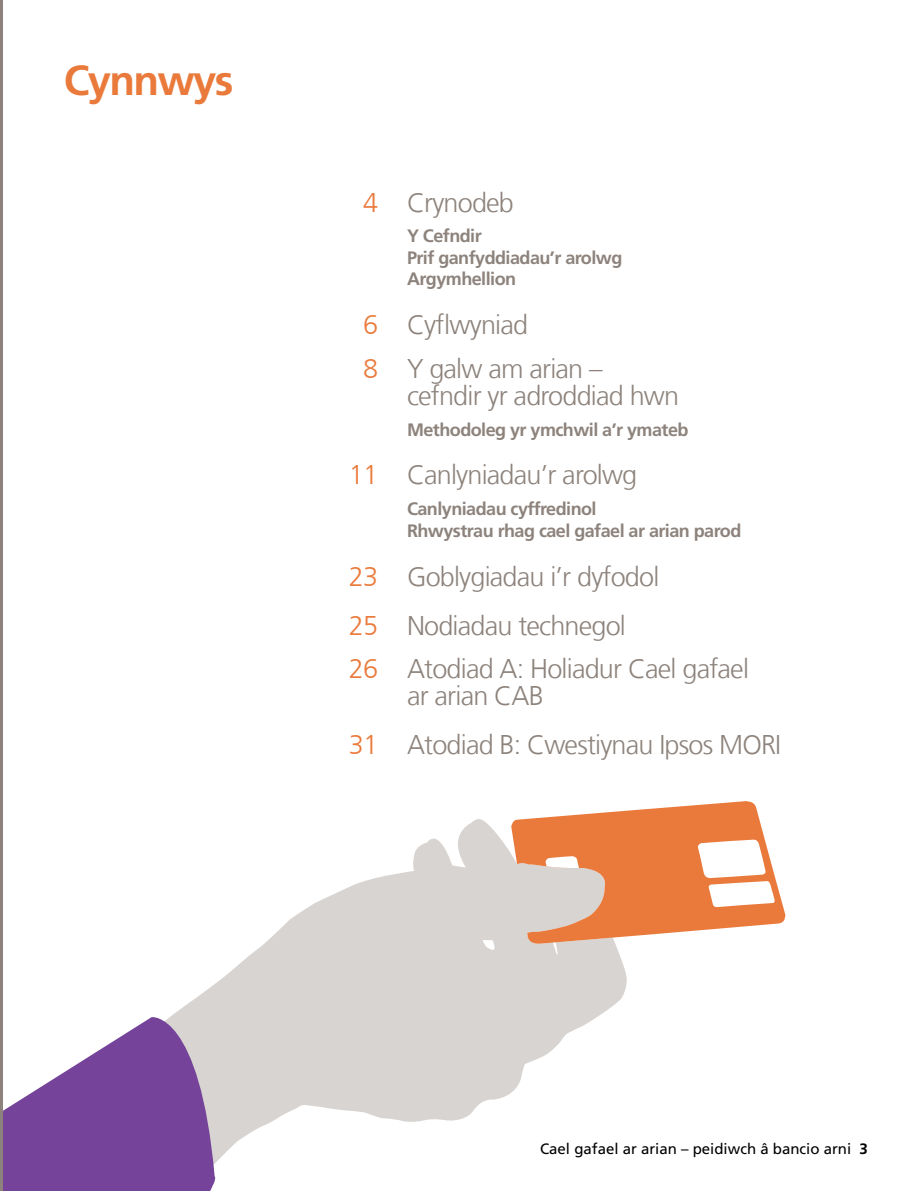
<style>
.page{position:relative;width:919px;height:1191px;background:#fff}
.page>*{position:absolute;margin:0;border:0;box-sizing:border-box;transform-origin:0 0}
.t1{font:700 42px "Frutiger LT Com";letter-spacing:-.04em;color:#ea7a3b}
.t2{font:300 27px/43.5px "Frutiger LT Com";letter-spacing:-.03em;color:#8d837c}
.t3{font:700 18px/21.6px "Frutiger LT Com";letter-spacing:-.03em;color:#8d837c}
.t4{font:15px "Frutiger LT Com";color:#000}
.s1{color:#ea7a3b}
.s2{font-weight:700}
</style>
<div class="page">
<svg style="left:179px;top:819px;width:448px;height:341px;fill:#d7d4d1"></svg>
<svg style="left:2px;top:1010px;width:216px;height:181px"></svg>
<svg style="left:511px;top:801px;width:275px;height:144px"></svg>
<hr style="left:0;top:0;width:2px;height:1191px;background:#8d837c">
<h1 class="t1" style="left:64px;top:56px;width:171px">Cynnwys</h1>
<p class="t2" style="left:363px;top:181px;width:152px"><span class="s1">4</span> Crynodeb</p>
<p class="t3" style="left:407px;top:225px;width:217px">Y Cefndir<br>Prif ganfyddiadau’r arolwg<br>Argymhellion</p>
<p class="t2" style="left:363px;top:303px;width:241px"><span class="s1">6</span> Cyflwyniad<br><span class="s1">8</span> Y galw am arian –</p>
<p class="t2" style="left:407px;top:374px;width:273px">cefndir yr adroddiad hwn</p>
<p class="t3" style="left:407px;top:418px;width:283px">Methodoleg yr ymchwil a’r ymateb</p>
<p class="t2" style="left:349px;top:453px;width:290px"><span class="s1">11</span> Canlyniadau’r arolwg</p>
<p class="t3" style="left:407px;top:498px;width:336px">Canlyniadau cyffredinol<br>Rhwystrau rhag cael gafael ar arian parod</p>
<p class="t2" style="left:349px;top:552px;width:312px;line-height:48.9px"><span class="s1">23</span> Goblygiadau i’r dyfodol<br><span class="s1">25</span> Nodiadau technegol</p>
<p class="t2" style="left:407px;top:655px;width:343px;line-height:27px;text-indent:-58px"><span class="s1">26</span> Atodiad A: Holiadur Cael gafael ar arian CAB</p>
<p class="t2" style="left:349px;top:723px;width:434px"><span class="s1">31</span> Atodiad B: Cwestiynau Ipsos MORI</p>
<p class="t4" style="left:540px;top:1140px;width:329px">Cael gafael ar arian – peidiwch â bancio arni <span class="s2">3</span></p>
</div>
